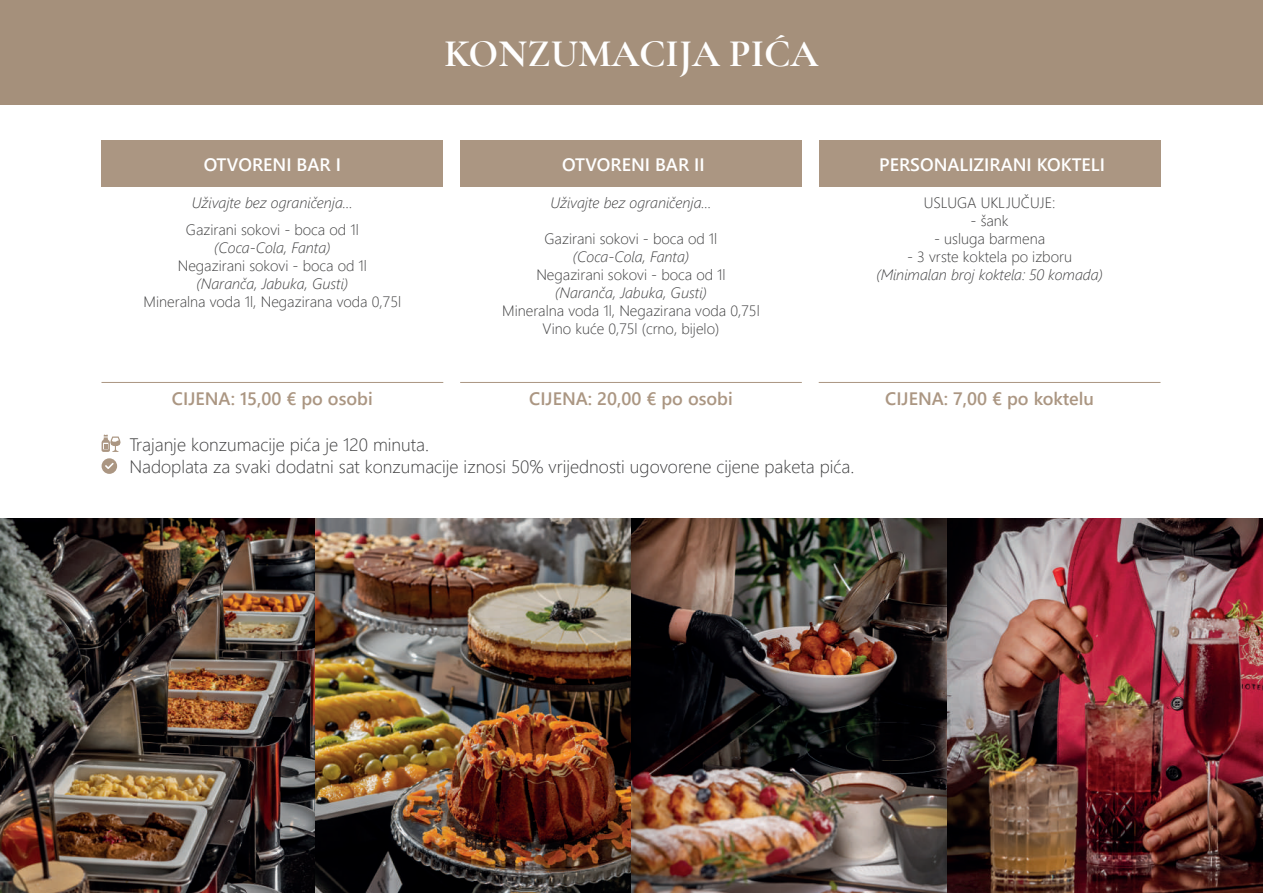
<style>
.page{position:relative;width:1263px;height:893px;background:#fff}
.page>*{position:absolute;margin:0;border:0;box-sizing:border-box;transform-origin:0 0}
.t1{font:700 39px "Cormorant Garamond";color:#fff}
.t2{font:300 18px/21.6px "Segoe UI";color:#3e3e3f}
.t3{font:600 18px "Segoe UI";color:#ab9682}
.t4{font:600 18px "Segoe UI";color:#fff}
.t5{font:300 15px/18px "Segoe UI";color:#3e3e3f;text-align:center}
.t6{font:italic 300 15px "Segoe UI";color:#3e3e3f}
</style>
<div class="page">
<div style="left:102px;top:140px;width:341px;height:47px;background:#ab9682"></div>
<div style="left:460px;top:140px;width:342px;height:47px;background:#ab9682"></div>
<div style="left:819px;top:140px;width:341px;height:47px;background:#ab9682"></div>
<div style="left:0;top:0;width:1263px;height:105px;background:#a5907b"></div>
<hr style="left:102px;top:382px;width:341px;height:1px;background:#ab9682">
<hr style="left:460px;top:382px;width:342px;height:1px;background:#ab9682">
<hr style="left:819px;top:382px;width:341px;height:1px;background:#ab9682">
<img style="left:0;top:519px;width:1263px;height:374px">
<svg style="left:102px;top:435px;width:19px;height:17px"></svg>
<svg style="left:102px;top:458px;width:15px;height:16px"></svg>
<h1 class="t1" style="left:444px;top:30px;width:376px">KONZUMACIJA PIĆA</h1>
<p class="t4" style="left:204px;top:147px;width:139px">OTVORENI BAR I</p>
<p class="t4" style="left:562px;top:147px;width:144px">OTVORENI BAR II</p>
<p class="t4" style="left:879px;top:147px;width:227px">PERSONALIZIRANI KOKTELI</p>
<p class="t6" style="left:192px;top:189px;width:162px">Uživajte bez ograničenja...</p>
<p class="t5" style="left:186px;top:220px;width:174px">Gazirani sokovi - boca od 1l</p>
<p class="t6" style="left:214px;top:234px;width:118px">(Coca-Cola, Fanta)</p>
<p class="t5" style="left:178px;top:256px;width:191px">Negazirani sokovi - boca od 1l</p>
<p class="t6" style="left:197px;top:270px;width:153px">(Naranča, Jabuka, Gusti)</p>
<p class="t5" style="left:144px;top:292px;width:259px">Mineralna voda 1l, Negazirana voda 0,75l</p>
<p class="t6" style="left:550px;top:189px;width:162px">Uživajte bez ograničenja...</p>
<p class="t5" style="left:545px;top:229px;width:174px">Gazirani sokovi - boca od 1l</p>
<p class="t6" style="left:573px;top:243px;width:118px">(Coca-Cola, Fanta)</p>
<p class="t5" style="left:536px;top:265px;width:191px">Negazirani sokovi - boca od 1l</p>
<p class="t6" style="left:555px;top:279px;width:153px">(Naranča, Jabuka, Gusti)</p>
<p class="t5" style="left:502px;top:301px;width:259px">Mineralna voda 1l, Negazirana voda 0,75l<br>Vino kuće 0,75l (crno, bijelo)</p>
<p class="t3" style="left:172px;top:382px;width:202px">CIJENA: 15,00 € po osobi</p>
<p class="t3" style="left:529px;top:382px;width:205px">CIJENA: 20,00 € po osobi</p>
<p class="t2" style="left:129px;top:432px;width:726px">Trajanje konzumacije pića je 120 minuta.<br>Nadoplata za svaki dodatni sat konzumacije iznosi 50% vrijednosti ugovorene cijene paketa pića.</p>
<p class="t5" style="left:924px;top:193px;width:133px">USLUGA UKLJUČUJE:</p>
<p class="t5" style="left:971px;top:211px;width:39px">- šank</p>
<p class="t5" style="left:934px;top:229px;width:113px">- usluga barmena</p>
<p class="t5" style="left:907px;top:247px;width:166px">- 3 vrste koktela po izboru</p>
<p class="t6" style="left:876px;top:261px;width:228px">(Minimalan broj koktela: 50 komada)</p>
<p class="t3" style="left:885px;top:382px;width:210px">CIJENA: 7,00 € po koktelu</p>
</div>
